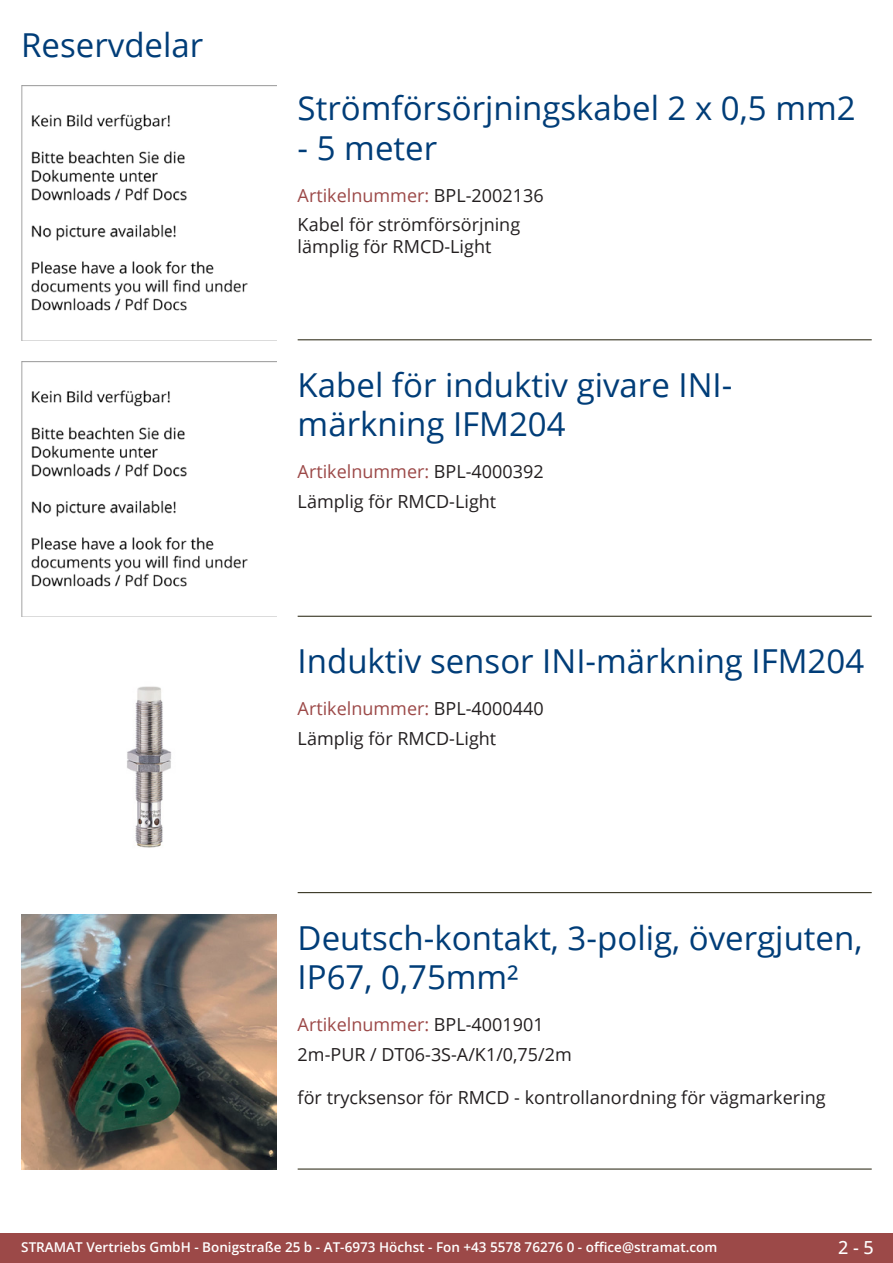
<style>
.page{position:relative;width:893px;height:1263px;background:#fff}
.page>*{position:absolute;margin:0;border:0;box-sizing:border-box;transform-origin:0 0}
.Produkttitel{font:33px/39.6px "Open Sans";color:#003d78}
.RastTitel{font:33px "Open Sans";color:#003d78}
.Beschreibung_Text{font:18px/21.6px "Open Sans";color:#231f20}
.TechDaten_Überschrif{font:18px "Open Sans";color:#9c4948}
.t1{font:500 18px "Open Sans";color:#fff}
.t2{font:600 13.5px "Open Sans";color:#fff}
.s1{color:#231f20}
</style>
<div class="page">
<div style="left:0;top:1233px;width:893px;height:30px;background:#9c4948"></div>
<hr style="left:298px;top:340px;width:574px;height:1px;background:#201d08">
<hr style="left:298px;top:616px;width:574px;height:1px;background:#201d08">
<hr style="left:298px;top:892px;width:574px;height:1px;background:#201d08">
<hr style="left:298px;top:1169px;width:574px;height:1px;background:#201d08">
<img style="left:21px;top:85px;width:255px;height:255px">
<img style="left:21px;top:361px;width:255px;height:256px">
<img style="left:127px;top:686px;width:45px;height:162px">
<img style="left:21px;top:914px;width:255px;height:255px">
<p class="RastTitel" style="left:21px;top:22px;width:184px">Reservdelar</p>
<p class="Produkttitel" style="left:298px;top:88px;width:559px">Strömförsörjningskabel 2 x 0,5 mm2</p>
<p class="Produkttitel" style="left:298px;top:127px;width:141px">- 5 meter</p>
<p class="TechDaten_Überschrif" style="left:298px;top:183px;width:247px">Artikelnummer: <span class="s1">BPL-2002136</span></p>
<p class="Beschreibung_Text" style="left:298px;top:214px;width:224px">Kabel för strömförsörjning lämplig för RMCD-Light</p>
<p class="Produkttitel" style="left:298px;top:364px;width:436px">Kabel för induktiv givare INI&shy;märkning IFM204</p>
<p class="TechDaten_Überschrif" style="left:298px;top:459px;width:247px">Artikelnummer: <span class="s1">BPL-4000392</span></p>
<p class="Beschreibung_Text" style="left:298px;top:490px;width:200px">Lämplig för RMCD-Light</p>
<p class="Produkttitel" style="left:298px;top:640px;width:568px">Induktiv sensor INI-märkning IFM204</p>
<p class="TechDaten_Überschrif" style="left:298px;top:696px;width:247px">Artikelnummer: <span class="s1">BPL-4000440</span></p>
<p class="Beschreibung_Text" style="left:298px;top:727px;width:200px">Lämplig för RMCD-Light</p>
<p class="Produkttitel" style="left:298px;top:917px;width:566px">Deutsch-kontakt, 3-polig, övergjuten,<br>IP67, 0,75mm²</p>
<p class="TechDaten_Überschrif" style="left:298px;top:1012px;width:247px">Artikelnummer: <span class="s1">BPL-4001901</span></p>
<p class="Beschreibung_Text" style="left:298px;top:1043px;width:276px">2m-PUR / DT06-3S-A/K1/0,75/2m</p>
<p class="Beschreibung_Text" style="left:298px;top:1086px;width:529px">för trycksensor för RMCD - kontrollanordning för vägmarkering</p>
<p class="t2" style="left:21px;top:1238px;width:698px">STRAMAT Vertriebs GmbH - Bonigstraße 25 b - AT-6973 Höchst - Fon +43 5578 76276 0 - office@stramat.com</p>
<p class="t1" style="left:838px;top:1234px;width:37px">2 - 5</p>
</div>
